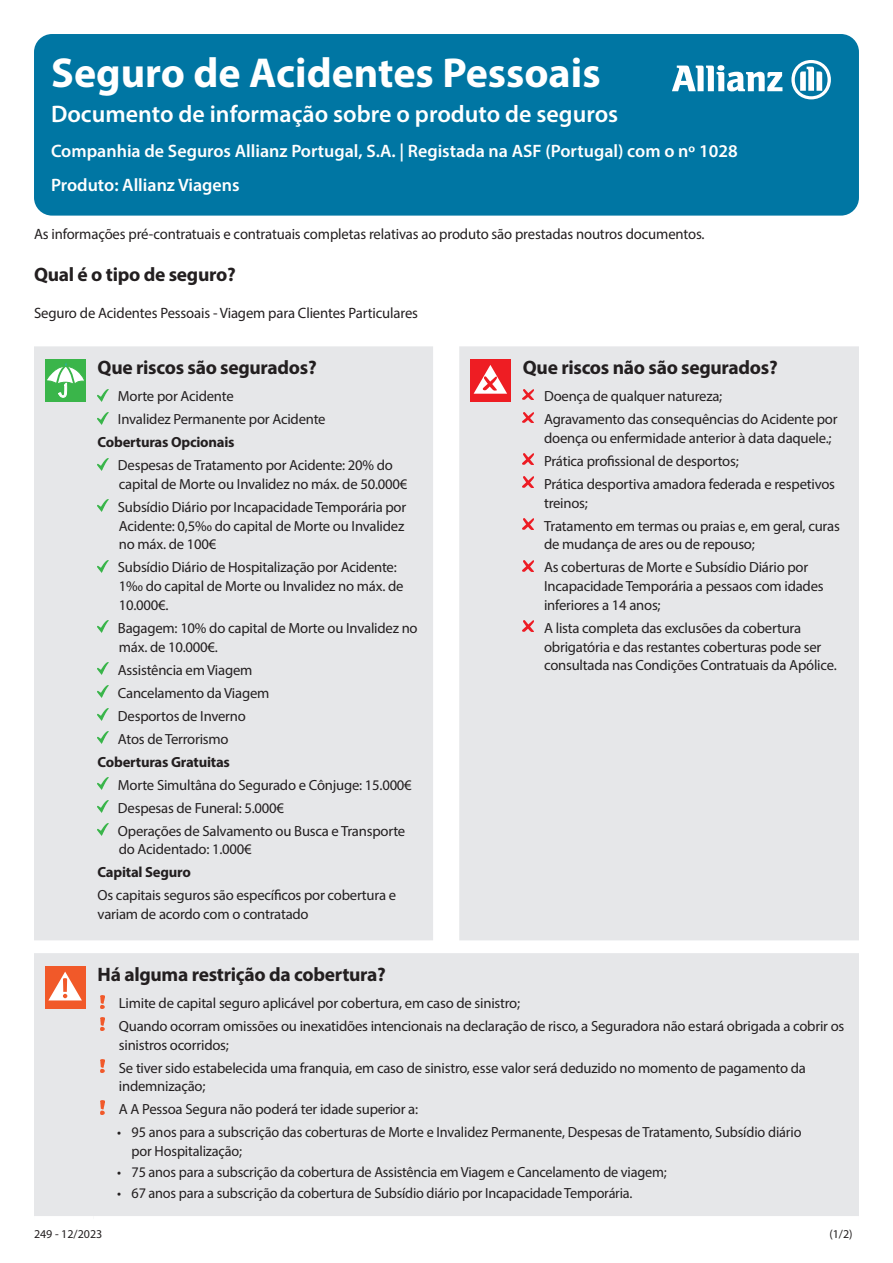
<style>
.page{position:relative;width:893px;height:1263px;background:#fff}
.page>*{position:absolute;margin:0;border:0;box-sizing:border-box;transform-origin:0 0}
.Form_title{font:700 42px "Myriad Pro";color:#fff}
.Form_sub_title{font:600 24px "Myriad Pro";color:#fff}
.Cover_subhead{font:700 19.5px "Myriad Pro";letter-spacing:-.015em;color:#231f20}
.Form_intro{font:700 19.5px "Myriad Pro";letter-spacing:-.015em;color:#231f20}
.Company_Product_header{font:600 18px "Myriad Pro";color:#fff}
.Form_intro-2{font:15px "Myriad Pro";letter-spacing:-.01em;color:#231f20}
.Covered_bullets{font:14.7px/18.8px "Myriad Pro";letter-spacing:-.015em;color:#231f20}
.Main_obligations_bullet{font:14.7px/18.8px "Myriad Pro";letter-spacing:-.015em;color:#231f20}
.Covered_bullets-2{font:700 14.7px "Myriad Pro";letter-spacing:-.015em;color:#231f20}
.t1{font:12px "Myriad Pro";color:#231f20}
</style>
<div class="page">
<div style="left:34px;top:34px;width:825px;height:182px;background:#0076a3;border-radius:18px"></div>
<div style="left:34px;top:346px;width:399px;height:594px;background:#e6e7e9"></div>
<div style="left:45px;top:359px;width:41px;height:43px;background:#3ab54a"></div>
<svg style="left:47px;top:362px;width:37px;height:36px"></svg>
<svg style="left:98px;top:389px;width:10px;height:12px"></svg>
<svg style="left:98px;top:412px;width:10px;height:12px"></svg>
<svg style="left:98px;top:458px;width:10px;height:12px"></svg>
<svg style="left:98px;top:500px;width:10px;height:12px"></svg>
<svg style="left:98px;top:560px;width:10px;height:12px"></svg>
<svg style="left:98px;top:621px;width:10px;height:12px"></svg>
<svg style="left:98px;top:663px;width:10px;height:11px"></svg>
<svg style="left:98px;top:686px;width:10px;height:11px"></svg>
<svg style="left:98px;top:709px;width:10px;height:11px"></svg>
<svg style="left:98px;top:732px;width:10px;height:11px"></svg>
<svg style="left:98px;top:778px;width:10px;height:11px"></svg>
<svg style="left:98px;top:801px;width:10px;height:12px"></svg>
<svg style="left:98px;top:824px;width:10px;height:12px"></svg>
<div style="left:459px;top:346px;width:400px;height:594px;background:#e6e7e9"></div>
<div style="left:470px;top:359px;width:41px;height:43px;background:#ee1d23"></div>
<svg style="left:474px;top:365px;width:33px;height:29px"></svg>
<svg style="left:523px;top:389px;width:11px;height:11px"></svg>
<svg style="left:523px;top:412px;width:11px;height:11px"></svg>
<svg style="left:523px;top:454px;width:11px;height:11px"></svg>
<svg style="left:523px;top:477px;width:11px;height:11px"></svg>
<svg style="left:523px;top:519px;width:11px;height:10px"></svg>
<svg style="left:523px;top:560px;width:11px;height:11px"></svg>
<svg style="left:523px;top:621px;width:11px;height:11px"></svg>
<div style="left:34px;top:953px;width:825px;height:263px;background:#e6e7e9"></div>
<div style="left:45px;top:966px;width:41px;height:42px;background:#f15929"></div>
<svg style="left:48px;top:972px;width:34px;height:28px"></svg>
<svg style="left:101px;top:996px;width:3px;height:13px"></svg>
<img style="left:101px;top:1017px;width:3px;height:14px">
<svg style="left:101px;top:1059px;width:3px;height:13px"></svg>
<svg style="left:101px;top:1101px;width:3px;height:13px"></svg>
<svg style="left:672px;top:65px;width:110px;height:26px"></svg>
<svg style="left:791px;top:60px;width:40px;height:39px"></svg>
<p class="Form_title" style="left:51px;top:45px;width:551px">Seguro de Acidentes Pessoais</p>
<p class="Form_sub_title" style="left:51px;top:99px;width:569px">Documento de informação sobre o produto de seguros</p>
<p class="Company_Product_header" style="left:51px;top:139px;width:688px">Companhia de Seguros Allianz Portugal, S.A. | Registada na ASF (Portugal) com o nº 1028</p>
<p class="Company_Product_header" style="left:51px;top:173px;width:190px">Produto: Allianz Viagens</p>
<p class="Form_intro-2" style="left:34px;top:225px;width:672px">As informações pré-contratuais e contratuais completas relativas ao produto são prestadas noutros documentos.</p>
<p class="Form_intro" style="left:34px;top:262px;width:203px">Qual é o tipo de seguro?</p>
<p class="Form_intro-2" style="left:34px;top:304px;width:386px">Seguro de Acidentes Pessoais - Viagem para Clientes Particulares</p>
<p class="Cover_subhead" style="left:98px;top:354px;width:221px">Que riscos são segurados?</p>
<p class="Covered_bullets" style="left:118px;top:386px;width:117px">Morte por Acidente</p>
<p class="Covered_bullets" style="left:118px;top:409px;width:209px">Invalidez Permanente por Acidente</p>
<p class="Covered_bullets-2" style="left:98px;top:432px;width:139px">Coberturas Opcionais</p>
<p class="Covered_bullets" style="left:118px;top:455px;width:291px">Despesas de Tratamento por Acidente: 20% do capital de Morte ou Invalidez no máx. de 50.000€</p>
<p class="Covered_bullets" style="left:118px;top:497px;width:290px">Subsídio Diário por Incapacidade Temporária por<br>Acidente: 0,5‰ do capital de Morte ou Invalidez no máx. de 100€</p>
<p class="Covered_bullets" style="left:118px;top:558px;width:287px">Subsídio Diário de Hospitalização por Acidente:<br>1‰ do capital de Morte ou Invalidez no máx. de<br>10.000€.</p>
<p class="Covered_bullets" style="left:118px;top:618px;width:301px">Bagagem: 10% do capital de Morte ou Invalidez no máx. de 10.000€.</p>
<p class="Covered_bullets" style="left:118px;top:660px;width:136px">Assistência em Viagem</p>
<p class="Covered_bullets" style="left:118px;top:683px;width:153px">Cancelamento da Viagem</p>
<p class="Covered_bullets" style="left:118px;top:706px;width:130px">Desportos de Inverno</p>
<p class="Covered_bullets" style="left:118px;top:729px;width:112px">Atos de Terrorismo</p>
<p class="Covered_bullets-2" style="left:98px;top:752px;width:134px">Coberturas Gratuitas</p>
<p class="Covered_bullets" style="left:118px;top:775px;width:295px">Morte Simultâna do Segurado e Cônjuge: 15.000€</p>
<p class="Covered_bullets" style="left:118px;top:798px;width:168px">Despesas de Funeral: 5.000€</p>
<p class="Covered_bullets" style="left:118px;top:821px;width:289px">Operações de Salvamento ou Busca e Transporte do Acidentado: 1.000€</p>
<p class="Covered_bullets-2" style="left:98px;top:863px;width:95px">Capital Seguro</p>
<p class="Covered_bullets" style="left:98px;top:886px;width:300px">Os capitais seguros são específicos por cobertura e variam de acordo com o contratado</p>
<p class="Cover_subhead" style="left:523px;top:354px;width:256px">Que riscos não são segurados?</p>
<p class="Covered_bullets" style="left:544px;top:386px;width:180px">Doença de qualquer natureza;</p>
<p class="Covered_bullets" style="left:544px;top:409px;width:295px">Agravamento das consequências do Acidente por doença ou enfermidade anterior à data daquele.;</p>
<p class="Covered_bullets" style="left:544px;top:451px;width:196px">Prática profissional de desportos;</p>
<p class="Covered_bullets" style="left:544px;top:474px;width:292px">Prática desportiva amadora federada e respetivos treinos;</p>
<p class="Covered_bullets" style="left:544px;top:516px;width:297px">Tratamento em termas ou praias e, em geral, curas de mudança de ares ou de repouso;</p>
<p class="Covered_bullets" style="left:544px;top:558px;width:281px">As coberturas de Morte e Subsídio Diário por<br>Incapacidade Temporária a pessaos com idades inferiores a 14 anos;</p>
<p class="Covered_bullets" style="left:544px;top:618px;width:294px">A lista completa das exclusões da cobertura obrigatória e das restantes coberturas pode ser consultada nas Condições Contratuais da Apólice.</p>
<p class="Cover_subhead" style="left:98px;top:961px;width:290px">Há alguma restrição da cobertura?</p>
<p class="Covered_bullets" style="left:119px;top:993px;width:403px">Limite de capital seguro aplicável por cobertura, em caso de sinistro;</p>
<p class="Covered_bullets" style="left:119px;top:1016px;width:727px">Quando ocorram omissões ou inexatidões intencionais na declaração de risco, a Seguradora não estará obrigada a cobrir os sinistros ocorridos;</p>
<p class="Covered_bullets" style="left:119px;top:1058px;width:689px">Se tiver sido estabelecida uma franquia, em caso de sinistro, esse valor será deduzido no momento de pagamento da indemnização;</p>
<p class="Covered_bullets" style="left:119px;top:1100px;width:301px">A A Pessoa Segura não poderá ter idade superior a:</p>
<p class="Main_obligations_bullet" style="left:132px;top:1123px;width:671px;text-indent:-14px">• 95 anos para a subscrição das coberturas de Morte e Invalidez Permanente, Despesas de Tratamento, Subsídio diário por Hospitalização;</p>
<p class="Main_obligations_bullet" style="left:117px;top:1162px;width:551px">• 75 anos para a subscrição da cobertura de Assistência em Viagem e Cancelamento de viagem;</p>
<p class="Main_obligations_bullet" style="left:117px;top:1183px;width:517px">• 67 anos para a subscrição da cobertura de Subsídio diário por Incapacidade Temporária.</p>
<p class="t1" style="left:34px;top:1226px;width:70px">249 - 12/2023</p>
<p class="t1" style="left:829px;top:1226px;width:25px">(1/2)</p>
</div>
